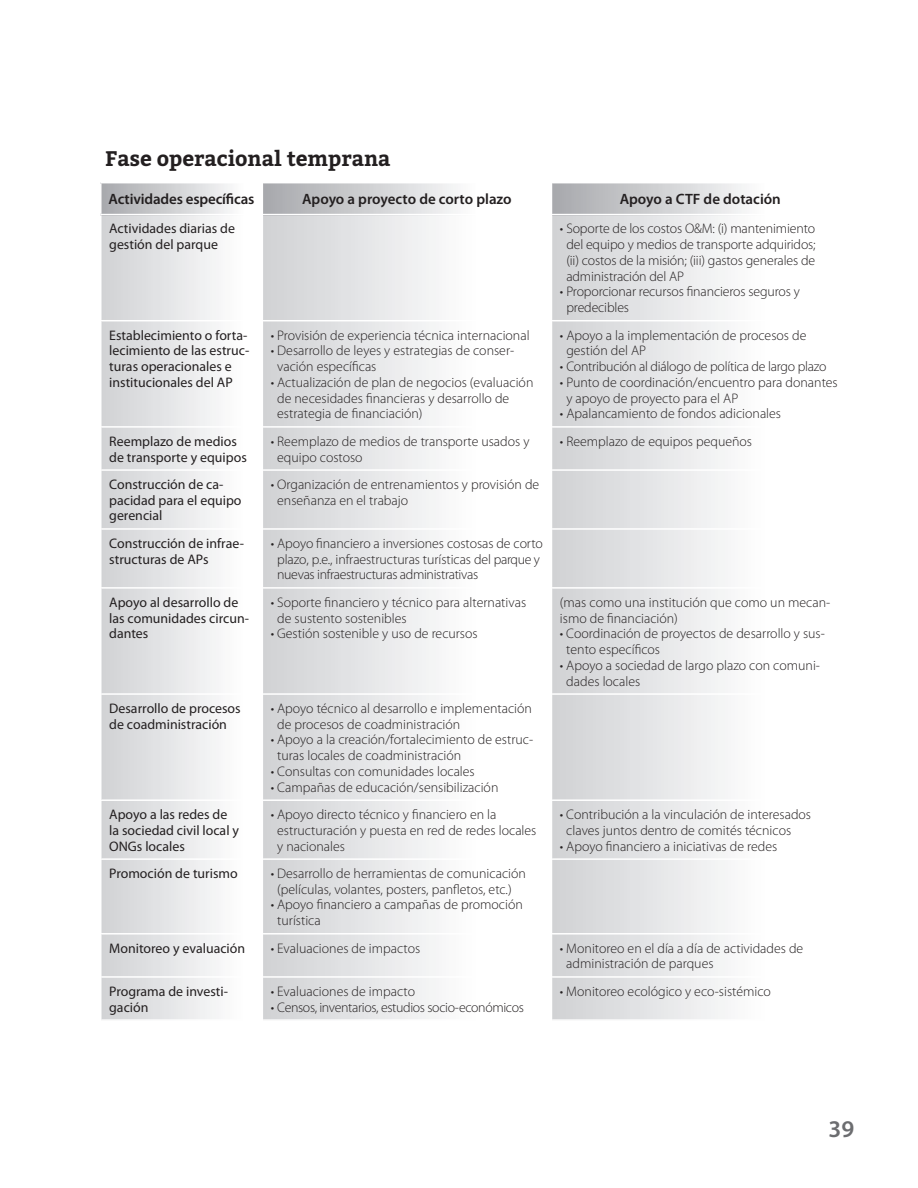
<style>
.page{position:relative;width:918px;height:1188px;background:#fff}
.page>*{position:absolute;margin:0;border:0;box-sizing:border-box;transform-origin:0 0}
.t1{font:600 24px "Myriad Pro";color:#6c6d70}
.t2{font:700 21px "Bitter";color:#231f20}
.t3{font:600 15px "Myriad Pro";letter-spacing:-.005em;color:#231f20}
.t4{font:300 13.8px/15.8px "Myriad Pro";color:#231f20}
.t5{font:13.8px/15.8px "Myriad Pro";color:#231f20}
.t6{font:300 13.8px "Myriad Pro";letter-spacing:-.02em;color:#231f20}
.t7{font:300 13.8px "Myriad Pro";letter-spacing:-.025em;color:#231f20}
</style>
<div class="page">
<div style="left:101px;top:215px;width:157px;height:805px;background:linear-gradient(to right,#d0d1d4,#fff)"></div>
<div style="left:263px;top:215px;width:234px;height:805px;background:linear-gradient(to right,#d0d1d4,#fff)"></div>
<div style="left:552px;top:215px;width:234px;height:805px;background:linear-gradient(to right,#d0d1d4,#fff)"></div>
<div style="left:101px;top:183px;width:157px;height:32px;background:linear-gradient(to right,#a8a9ad,#fff)"></div>
<div style="left:263px;top:183px;width:234px;height:32px;background:linear-gradient(to right,#a7a9ac,#fff)"></div>
<div style="left:552px;top:183px;width:234px;height:32px;background:linear-gradient(to right,#a7a9ac,#fff)"></div>
<hr style="left:100px;top:183px;width:2px;height:31px;background:#fff">
<hr style="left:101px;top:214px;width:161px;height:1px;background:#fff">
<hr style="left:262px;top:214px;width:289px;height:1px;background:#fff">
<hr style="left:551px;top:214px;width:299px;height:1px;background:#fff">
<hr style="left:100px;top:215px;width:2px;height:105px;background:#fff">
<hr style="left:100px;top:320px;width:162px;height:1px;background:#fff">
<hr style="left:100px;top:321px;width:2px;height:105px;background:#fff">
<hr style="left:262px;top:320px;width:289px;height:1px;background:#fff">
<hr style="left:551px;top:320px;width:299px;height:1px;background:#fff">
<hr style="left:100px;top:426px;width:162px;height:2px;background:#fff">
<hr style="left:100px;top:428px;width:2px;height:41px;background:#fff">
<hr style="left:262px;top:426px;width:289px;height:2px;background:#fff">
<hr style="left:551px;top:426px;width:299px;height:2px;background:#fff">
<hr style="left:100px;top:469px;width:162px;height:2px;background:#fff">
<hr style="left:100px;top:471px;width:2px;height:57px;background:#fff">
<hr style="left:262px;top:469px;width:289px;height:2px;background:#fff">
<hr style="left:551px;top:469px;width:299px;height:2px;background:#fff">
<hr style="left:100px;top:528px;width:162px;height:2px;background:#fff">
<hr style="left:100px;top:530px;width:2px;height:57px;background:#fff">
<hr style="left:262px;top:528px;width:289px;height:2px;background:#fff">
<hr style="left:551px;top:528px;width:299px;height:2px;background:#fff">
<hr style="left:100px;top:587px;width:162px;height:2px;background:#fff">
<hr style="left:100px;top:589px;width:2px;height:104px;background:#fff">
<hr style="left:262px;top:587px;width:289px;height:2px;background:#fff">
<hr style="left:551px;top:587px;width:299px;height:2px;background:#fff">
<hr style="left:100px;top:693px;width:162px;height:2px;background:#fff">
<hr style="left:100px;top:695px;width:2px;height:104px;background:#fff">
<hr style="left:262px;top:693px;width:289px;height:2px;background:#fff">
<hr style="left:551px;top:693px;width:299px;height:2px;background:#fff">
<hr style="left:100px;top:799px;width:162px;height:2px;background:#fff">
<hr style="left:100px;top:801px;width:2px;height:57px;background:#fff">
<hr style="left:262px;top:799px;width:289px;height:2px;background:#fff">
<hr style="left:551px;top:799px;width:299px;height:2px;background:#fff">
<hr style="left:100px;top:858px;width:162px;height:2px;background:#fff">
<hr style="left:100px;top:860px;width:2px;height:73px;background:#fff">
<hr style="left:262px;top:858px;width:289px;height:2px;background:#fff">
<hr style="left:551px;top:858px;width:299px;height:2px;background:#fff">
<hr style="left:100px;top:933px;width:162px;height:2px;background:#fff">
<hr style="left:100px;top:935px;width:2px;height:41px;background:#fff">
<hr style="left:262px;top:933px;width:289px;height:2px;background:#fff">
<hr style="left:551px;top:933px;width:299px;height:2px;background:#fff">
<hr style="left:100px;top:976px;width:162px;height:2px;background:#fff">
<hr style="left:100px;top:978px;width:2px;height:41px;background:#fff">
<hr style="left:262px;top:976px;width:289px;height:2px;background:#fff">
<hr style="left:551px;top:976px;width:299px;height:2px;background:#fff">
<hr style="left:101px;top:1019px;width:161px;height:2px;background:#fff">
<hr style="left:262px;top:1019px;width:289px;height:2px;background:#fff">
<hr style="left:551px;top:1019px;width:299px;height:2px;background:#fff">
<h2 class="t2" style="left:105px;top:146px;width:287px">Fase operacional temprana</h2>
<p class="t3" style="left:109px;top:190px;width:147px">Actividades específicas</p>
<p class="t3" style="left:302px;top:190px;width:211px">Apoyo a proyecto de corto plazo</p>
<p class="t3" style="left:620px;top:190px;width:163px">Apoyo a CTF de dotación</p>
<p class="t5" style="left:109px;top:221px;width:127px">Actividades diarias de gestión del parque</p>
<p class="t4" style="left:566px;top:221px;width:251px;text-align:justify;text-indent:-6px">• Soporte de los costos O&amp;M: (i) mantenimiento del equipo y medios de transporte adquiridos; (ii) costos de la misión; (iii) gastos generales de administración del AP</p>
<p class="t4" style="left:566px;top:284px;width:235px;text-indent:-6px">• Proporcionar recursos financieros seguros y predecibles</p>
<p class="t5" style="left:109px;top:327px;width:142px">Establecimiento o forta&shy;lecimiento de las estruc&shy;turas operacionales e institucionales del AP</p>
<p class="t4" style="left:271px;top:327px;width:260px">• Provisión de experiencia técnica internacional</p>
<p class="t4" style="left:566px;top:327px;width:242px;text-indent:-6px">• Apoyo a la implementación de procesos de gestión del AP</p>
<p class="t6" style="left:560px;top:359px;width:268px">• Contribución al diálogo de política de largo plazo</p>
<p class="t4" style="left:566px;top:375px;width:273px;text-indent:-6px">• Punto de coordinación/encuentro para donantes y apoyo de proyecto para el AP</p>
<p class="t4" style="left:560px;top:406px;width:223px">• Apalancamiento de fondos adicionales</p>
<p class="t4" style="left:277px;top:343px;width:238px;text-indent:-6px">• Desarrollo de leyes y estrategias de conser&shy;vación específicas</p>
<p class="t4" style="left:277px;top:375px;width:258px;text-indent:-6px">• Actualización de plan de negocios (evaluación de necesidades financieras y desarrollo de estrategia de financiación)</p>
<p class="t5" style="left:109px;top:433px;width:139px">Reemplazo de medios de transporte y equipos</p>
<p class="t4" style="left:277px;top:434px;width:254px;text-indent:-6px">• Reemplazo de medios de transporte usados y equipo costoso</p>
<p class="t4" style="left:560px;top:434px;width:194px">• Reemplazo de equipos pequeños</p>
<p class="t5" style="left:109px;top:476px;width:134px">Construcción de ca&shy;pacidad para el equipo gerencial</p>
<p class="t4" style="left:277px;top:477px;width:264px;text-indent:-6px">• Organización de entrenamientos y provisión de enseñanza en el trabajo</p>
<p class="t5" style="left:109px;top:535px;width:136px">Construcción de infrae&shy;structuras de APs</p>
<p class="t4" style="left:277px;top:536px;width:267px;text-indent:-6px">• Apoyo financiero a inversiones costosas de corto plazo, p.e., infraestructuras turísticas del parque y nuevas infraestructuras administrativas</p>
<p class="t5" style="left:109px;top:594px;width:141px">Apoyo al desarrollo de las comunidades circun&shy;dantes</p>
<p class="t4" style="left:277px;top:595px;width:251px;text-indent:-6px">• Soporte financiero y técnico para alternativas de sustento sostenibles</p>
<p class="t4" style="left:560px;top:595px;width:272px">(mas como una institución que como un mecan&shy;ismo de financiación)</p>
<p class="t4" style="left:566px;top:626px;width:260px;text-indent:-6px">• Coordinación de proyectos de desarrollo y sus&shy;tento específicos</p>
<p class="t4" style="left:566px;top:658px;width:255px;text-indent:-6px">• Apoyo a sociedad de largo plazo con comuni&shy;dades locales</p>
<p class="t4" style="left:271px;top:626px;width:208px">• Gestión sostenible y uso de recursos</p>
<p class="t5" style="left:109px;top:700px;width:133px">Desarrollo de procesos de coadministración</p>
<p class="t4" style="left:277px;top:701px;width:256px;text-indent:-6px">• Apoyo técnico al desarrollo e implementación de procesos de coadministración</p>
<p class="t4" style="left:277px;top:732px;width:258px;text-indent:-6px">• Apoyo a la creación/fortalecimiento de estruc&shy;turas locales de coadministración</p>
<p class="t4" style="left:271px;top:764px;width:205px">• Consultas con comunidades locales</p>
<p class="t4" style="left:271px;top:779px;width:229px">• Campañas de educación/sensibilización</p>
<p class="t5" style="left:109px;top:806px;width:131px">Apoyo a las redes de la sociedad civil local y<br>ONGs locales</p>
<p class="t4" style="left:277px;top:807px;width:261px;text-indent:-6px">• Apoyo directo técnico y financiero en la estructuración y puesta en red de redes locales y nacionales</p>
<p class="t4" style="left:566px;top:807px;width:246px;text-indent:-6px">• Contribución a la vinculación de interesados claves juntos dentro de comités técnicos</p>
<p class="t4" style="left:560px;top:838px;width:219px">• Apoyo financiero a iniciativas de redes</p>
<p class="t5" style="left:109px;top:865px;width:130px">Promoción de turismo</p>
<p class="t4" style="left:271px;top:866px;width:257px;text-align:center">• Desarrollo de herramientas de comunicación (películas, volantes, posters, panfletos, etc.)</p>
<p class="t4" style="left:277px;top:897px;width:247px;text-indent:-6px">• Apoyo financiero a campañas de promoción turística</p>
<p class="t5" style="left:109px;top:940px;width:137px">Monitoreo y evaluación</p>
<p class="t4" style="left:271px;top:940px;width:151px">• Evaluaciones de impactos</p>
<p class="t4" style="left:566px;top:940px;width:239px;text-indent:-6px">• Monitoreo en el día a día de actividades de administración de parques</p>
<p class="t5" style="left:109px;top:983px;width:120px">Programa de investi&shy;gación</p>
<p class="t4" style="left:271px;top:984px;width:146px">• Evaluaciones de impacto</p>
<p class="t4" style="left:560px;top:984px;width:213px">• Monitoreo ecológico y eco-sistémico</p>
<p class="t7" style="left:271px;top:999px;width:255px">• Censos, inventarios, estudios socio-económicos</p>
<h1 class="t1" style="left:828px;top:1114px;width:27px">39</h1>
</div>
